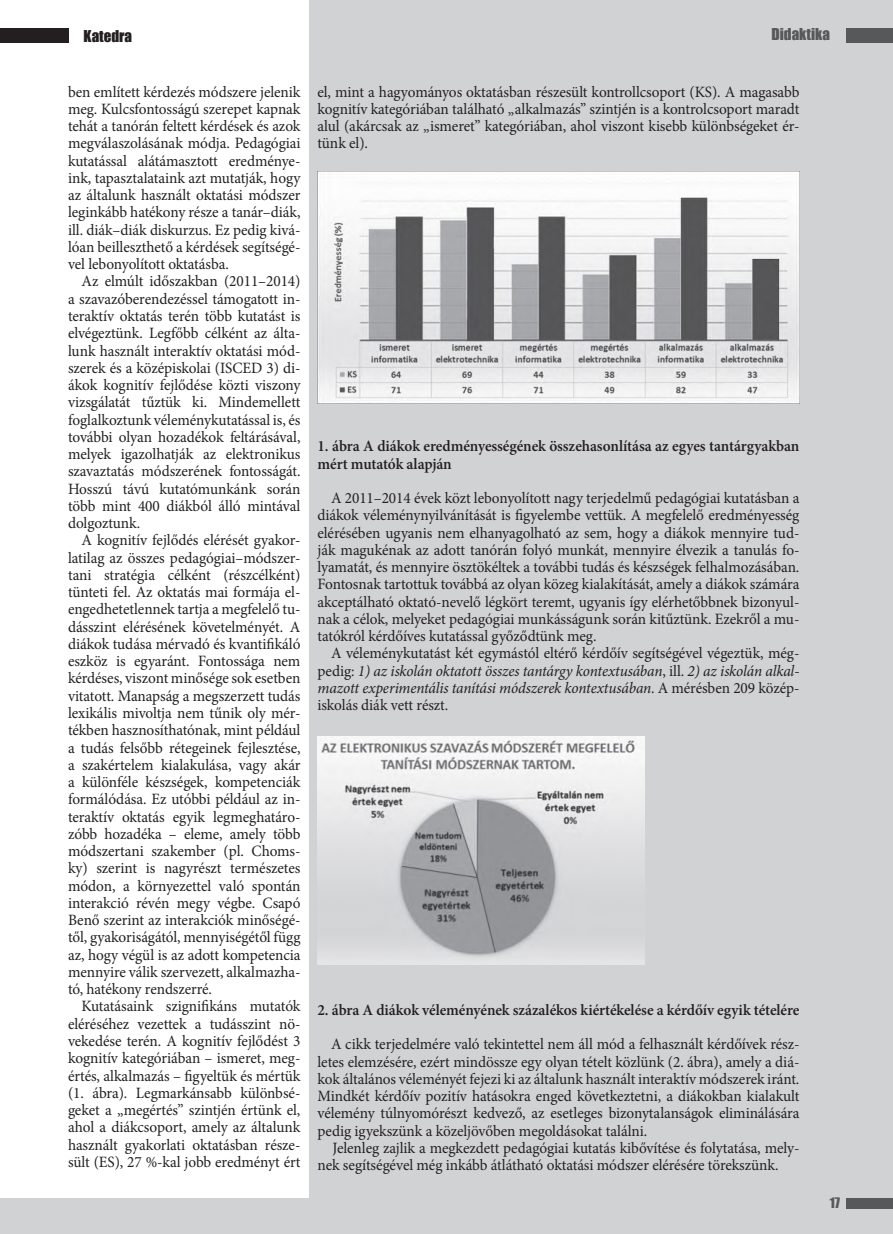
<style>
.page{position:relative;width:893px;height:1234px;background:#fff}
.page>*{position:absolute;margin:0;border:0;box-sizing:border-box;transform-origin:0 0}
.t1{font:15.75px/17.2px "Minion Pro";letter-spacing:-.005em;color:#231f20;text-align:justify}
.t2{font:600 15.75px/17.2px "Minion Pro";letter-spacing:-.005em;color:#231f20}
.t3{font:15px "Impact";color:#57585a}
.t4{font:15px "Impact";color:#231f20}
.t5{font:13.35px "Impact";color:#57585a}
.s1{font-style:italic}
</style>
<div class="page">
<div style="left:0;top:1197px;width:893px;height:36px;background:#d1d2d4"></div>
<div style="left:309px;top:0;width:584px;height:1233px;background:#d1d2d4"></div>
<div style="left:847px;top:28px;width:46px;height:15px;background:#57585a"></div>
<div style="left:847px;top:1197px;width:46px;height:11px;background:#57585a"></div>
<div style="left:0;top:28px;width:68px;height:15px;background:#231f20"></div>
<img style="left:317px;top:171px;width:482px;height:233px">
<img style="left:317px;top:736px;width:327px;height:228px">
<p class="t4" style="left:84px;top:25px;width:50px">Katedra</p>
<p class="t3" style="left:771px;top:23px;width:60px">Didaktika</p>
<p class="t1" style="left:317px;top:83px;width:483px">el, mint a hagyományos oktatásban részesült kontrollcsoport (KS). A magasabb kognitív kategóriában található „alkalmazás” szintjén is a kontrolcsoport maradt alul (akárcsak az „ismeret” kategóriában, ahol viszont kisebb különbségeket ér&shy;tünk el).</p>
<p class="t1" style="left:68px;top:83px;width:234px">ben említett kérdezés módszere jelenik meg. Kulcsfontosságú szerepet kapnak tehát a tanórán feltett kérdések és azok megválaszolásának módja. Pedagógiai kutatással alátámasztott eredménye&shy;ink, tapasztalataink azt mutatják, hogy az általunk használt oktatási módszer leginkább hatékony része a tanár–diák, ill. diák–diák diskurzus. Ez pedig kivá&shy;lóan beilleszthető a kérdések segítségé&shy;vel lebonyolított oktatásba.</p>
<p class="t1" style="left:68px;top:273px;width:234px;text-indent:14px">Az elmúlt időszakban (2011–2014) a szavazóberendezéssel támogatott in&shy;teraktív oktatás terén több kutatást is elvégeztünk. Legfőbb célként az álta&shy;lunk használt interaktív oktatási mód&shy;szerek és a középiskolai (ISCED 3) di&shy;ákok kognitív fejlődése közti viszony vizsgálatát tűztük ki. Mindemellett foglalkoztunk véleménykutatással is, és további olyan hozadékok feltárásával, melyek igazolhatják az elektronikus szavaztatás módszerének fontosságát.<br>Hosszú távú kutatómunkánk során több mint 400 diákból álló mintával dolgoztunk.</p>
<p class="t1" style="left:68px;top:531px;width:234px;text-indent:14px">A kognitív fejlődés elérését gyakor&shy;latilag az összes pedagógiai–módszer&shy;tani stratégia célként (részcélként) tünteti fel. Az oktatás mai formája el&shy;engedhetetlennek tartja a megfelelő tu&shy;dásszint elérésének követelményét. A diákok tudása mérvadó és kvantifikáló eszköz is egyaránt. Fontossága nem kérdéses, viszont minősége sok esetben vitatott. Manapság a megszerzett tudás lexikális mivoltja nem tűnik oly mér&shy;tékben hasznosíthatónak, mint például a tudás felsőbb rétegeinek fejlesztése, a szakértelem kialakulása, vagy akár a különféle készségek, kompetenciák formálódása. Ez utóbbi például az in&shy;teraktív oktatás egyik legmeghatáro&shy;zóbb hozadéka – eleme, amely több módszertani szakember (pl. Choms&shy;ky) szerint is nagyrészt természetes módon, a környezettel való spontán interakció révén megy végbe. Csapó Benő szerint az interakciók minőségé&shy;től, gyakoriságától, mennyiségétől függ az, hogy végül is az adott kompetencia mennyire válik szervezett, alkalmazha&shy;tó, hatékony rendszerré.</p>
<p class="t1" style="left:68px;top:997px;width:234px;text-indent:14px">Kutatásaink szignifikáns mutatók eléréséhez vezettek a tudásszint nö&shy;vekedése terén. A kognitív fejlődést 3 kognitív kategóriában – ismeret, meg&shy;értés, alkalmazás – figyeltük és mértük (1. ábra). Legmarkánsabb különbsé&shy;geket a „megértés” szintjén értünk el, ahol a diákcsoport, amely az általunk használt gyakorlati oktatásban része&shy;sült (ES), 27 %-kal jobb eredményt ért</p>
<p class="t2" style="left:317px;top:1000px;width:483px">2. ábra A diákok véleményének százalékos kiértékelése a kérdőív egyik tételére</p>
<p class="t2" style="left:317px;top:437px;width:483px">1. ábra A diákok eredményességének összehasonlítása az egyes tantárgyakban mért mutatók alapján</p>
<p class="t1" style="left:317px;top:489px;width:483px;text-indent:14px">A 2011–2014 évek közt lebonyolított nagy terjedelmű pedagógiai kutatásban a diákok véleménynyilvánítását is figyelembe vettük. A megfelelő eredményesség elérésében ugyanis nem elhanyagolható az sem, hogy a diákok mennyire tud&shy;ják magukénak az adott tanórán folyó munkát, mennyire élvezik a tanulás fo&shy;lyamatát, és mennyire ösztökéltek a további tudás és készségek felhalmozásában.<br>Fontosnak tartottuk továbbá az olyan közeg kialakítását, amely a diákok számára akceptálható oktató-nevelő légkört teremt, ugyanis így elérhetőbbnek bizonyul&shy;nak a célok, melyeket pedagógiai munkásságunk során kitűztünk. Ezekről a mu&shy;tatókról kérdőíves kutatással győződtünk meg.</p>
<p class="t1" style="left:317px;top:644px;width:483px;text-indent:14px">A véleménykutatást két egymástól eltérő kérdőív segítségével végeztük, még&shy;pedig: <span class="s1">1) az iskolán oktatott összes tantárgy kontextusában</span>, ill. <span class="s1">2) az iskolán alkal&shy;mazott experimentális tanítási módszerek kontextusában</span>. A mérésben 209 közép&shy;iskolás diák vett részt.</p>
<p class="t1" style="left:317px;top:1035px;width:483px;text-indent:14px">A cikk terjedelmére való tekintettel nem áll mód a felhasznált kérdőívek rész&shy;letes elemzésére, ezért mindössze egy olyan tételt közlünk (2. ábra), amely a diá&shy;kok általános véleményét fejezi ki az általunk használt interaktív módszerek iránt.<br>Mindkét kérdőív pozitív hatásokra enged következtetni, a diákokban kialakult vélemény túlnyomórészt kedvező, az esetleges bizonytalanságok eliminálására pedig igyekszünk a közeljövőben megoldásokat találni.</p>
<p class="t1" style="left:317px;top:1138px;width:483px;text-indent:15px">Jelenleg zajlik a megkezdett pedagógiai kutatás kibővítése és folytatása, mely&shy;nek segítségével még inkább átlátható oktatási módszer elérésére törekszünk.</p>
<p class="t5" style="left:830px;top:1192px;width:12px">17</p>
</div>
